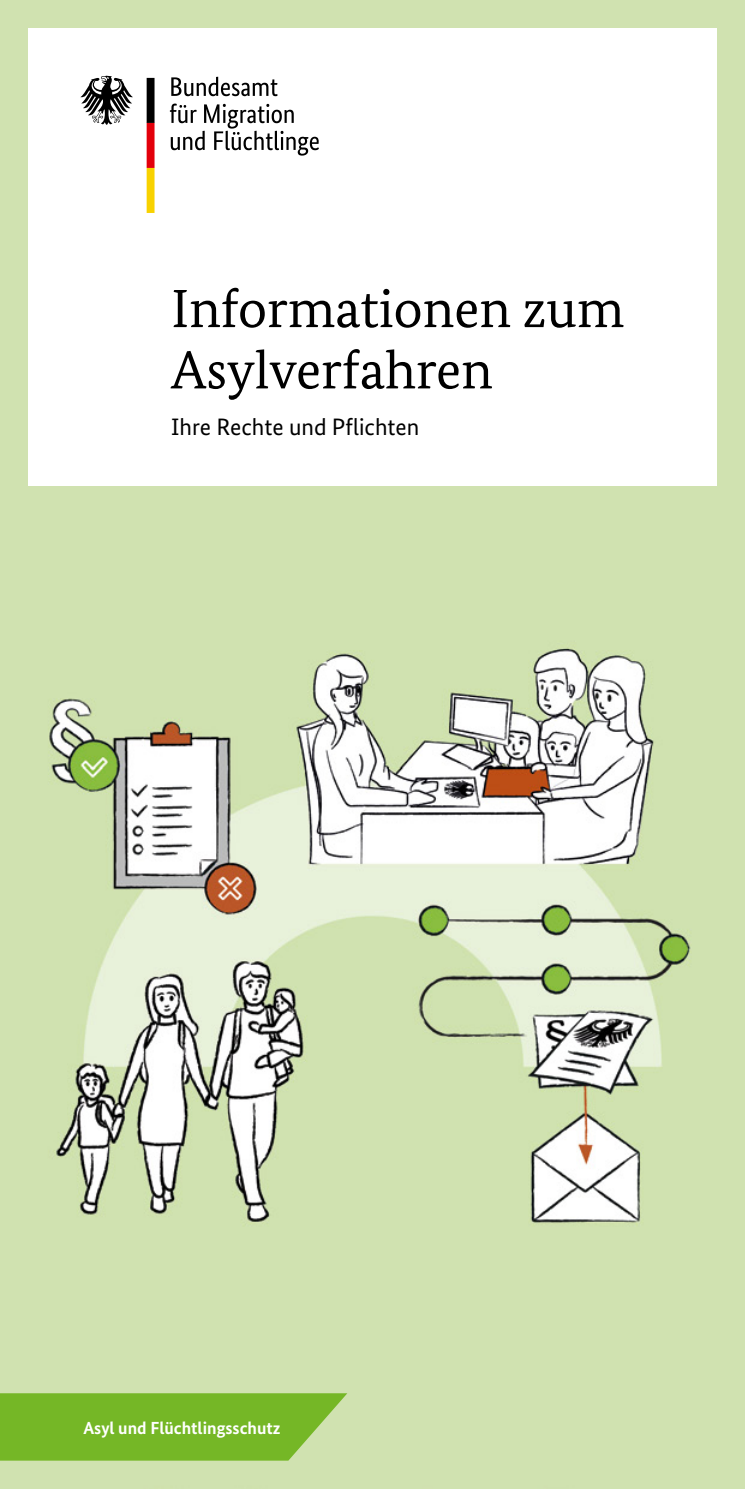
<style>
.page{position:relative;width:745px;height:1489px;background:#fff}
.page>*{position:absolute;margin:0;border:0;box-sizing:border-box;transform-origin:0 0}
.t1{font:53.75px/61.2px "Bundes Serif";color:#000}
.t2{font:23.75px "Bundes Sans";color:#000}
.t3{font:700 17.5px "Bundes Sans";color:#fff}
</style>
<div class="page">
<img style="left:0;top:0;width:744px;height:1488px">
<div style="left:28px;top:28px;width:688px;height:457px;background:#fff"></div>
<svg style="left:0;top:1393px;width:347px;height:67px;background:#7cba31"></svg>
<svg style="left:170px;top:77px;width:149px;height:79px"></svg>
<svg style="left:80px;top:76px;width:53px;height:49px"></svg>
<svg style="left:146px;top:78px;width:8px;height:135px"></svg>
<h1 class="t1" style="left:171px;top:277px;width:454px">Informationen zum<br>Asylverfahren</h1>
<p class="t2" style="left:171px;top:412px;width:249px">Ihre Rechte und Pflichten</p>
<p class="t3" style="left:83px;top:1417px;width:199px">Asyl und Flüchtlingsschutz</p>
</div>
